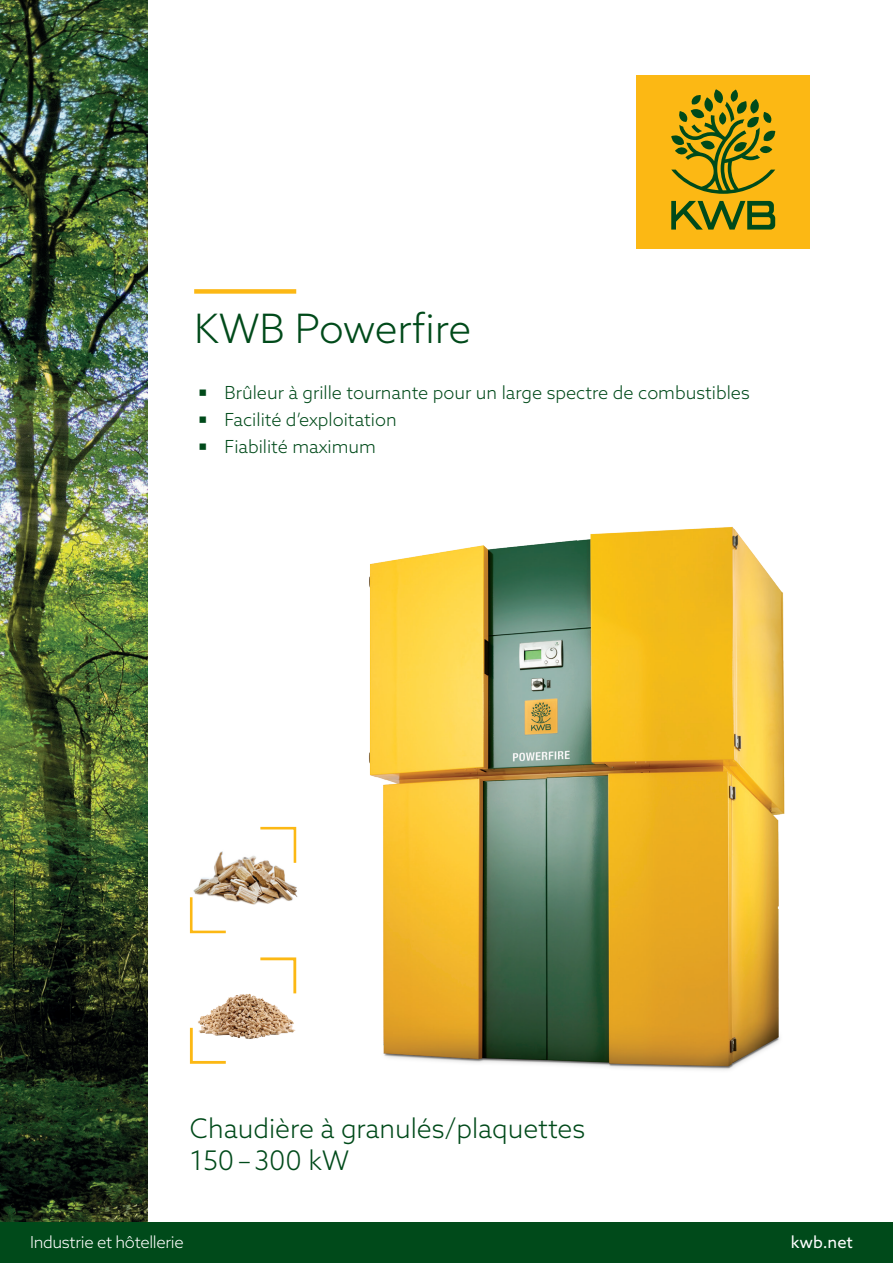
<style>
.page{position:relative;width:893px;height:1263px;background:#fff}
.page>*{position:absolute;margin:0;border:0;box-sizing:border-box;transform-origin:0 0}
.t1{font:300 40.5px "Azo Sans";letter-spacing:-.005em;color:#004a1a}
.t2{font:300 27px/32.4px "Azo Sans";color:#004a1a}
.t3{font:300 18px/27px "Azo Sans";color:#004a1a}
.t4{font:300 16.5px "Azo Sans";letter-spacing:-.02em;color:#fff}
.t5{font:16.5px "Azo Sans";color:#fff}
</style>
<div class="page">
<img style="left:0;top:0;width:147px;height:1222px">
<img style="left:198px;top:993px;width:98px;height:46px">
<svg style="left:189px;top:1025px;width:40px;height:39px"></svg>
<svg style="left:258px;top:957px;width:39px;height:39px"></svg>
<div style="left:0;top:1222px;width:893px;height:41px;background:#004a1a"></div>
<img style="left:193px;top:851px;width:105px;height:54px">
<svg style="left:189px;top:895px;width:39px;height:39px"></svg>
<svg style="left:258px;top:826px;width:40px;height:39px"></svg>
<img style="left:369px;top:527px;width:416px;height:543px">
<div style="left:194px;top:289px;width:102px;height:5px;background:#fcb814"></div>
<div style="left:636px;top:75px;width:174px;height:174px;background:#fcb814"></div>
<svg style="left:671px;top:89px;width:105px;height:105px"></svg>
<svg style="left:671px;top:201px;width:104px;height:29px"></svg>
<h1 class="t1" style="left:194px;top:302px;width:279px">KWB Powerfire</h1>
<p class="t3" style="left:224px;top:378px;width:527px">Brûleur à grille tournante pour un large spectre de combustibles<br>Facilité d’exploitation<br>Fiabilité maximum</p>
<h2 class="t2" style="left:190px;top:1111px;width:397px">Chaudière à granulés/plaquettes<br>150–300 kW</h2>
<p class="t4" style="left:30px;top:1232px;width:155px">Industrie et hôtellerie</p>
<p class="t5" style="left:791px;top:1232px;width:64px">kwb.net</p>
</div>
